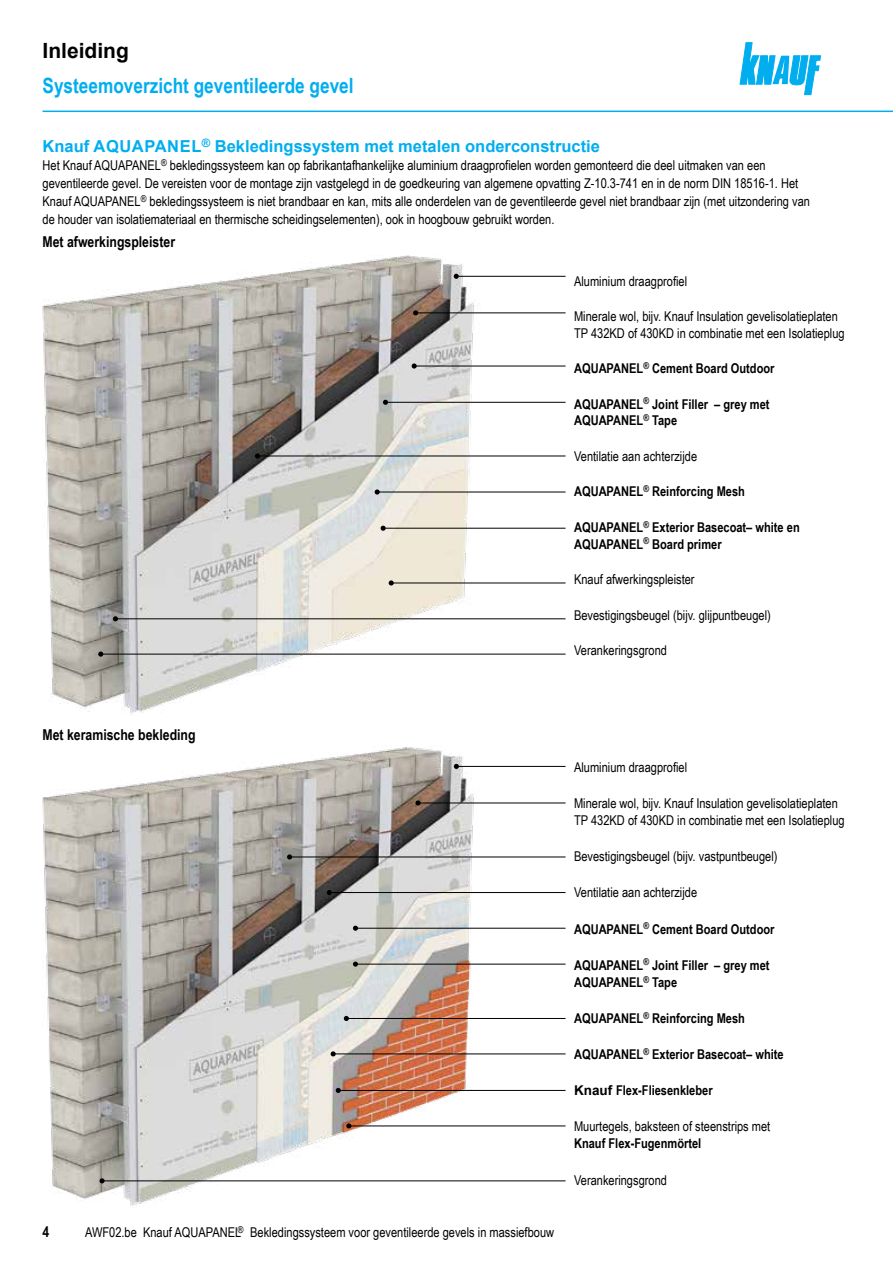
<style>
.page{position:relative;width:893px;height:1263px;background:#fff}
.page>*{position:absolute;margin:0;border:0;box-sizing:border-box;transform-origin:0 0}
.IHV_Ue2_Planung_TBr{font:700 21px "Arial Narrow";color:#00aeef}
.Ue1_TBr{font:700 21px "Arial";color:#000}
.Ue3_11cyan_TBr{font:700 16.5px "Arial";color:#00aeef}
.Ue4_10schwarz_TBr{font:700 15px "Arial Narrow";color:#000}
.Text_TBr{font:13.5px/18px "Arial Narrow";color:#000}
.Text_TBr-2{font:700 13.5px/16.5px "Arial Narrow";color:#000}
.t1{font:9.45px "Arial Narrow";color:#000}
.s1{font-family:"Arial"}
.s2{font-weight:700}
</style>
<div class="page">
<svg style="left:740px;top:43px;width:81px;height:52px"></svg>
<hr style="left:43px;top:111px;width:850px;height:1px;background:#00aeef">
<img style="left:43px;top:255px;width:523px;height:459px">
<img style="left:43px;top:747px;width:523px;height:459px">
<hr style="left:456px;top:276px;width:110px;height:1px;background:#000">
<hr style="left:456px;top:766px;width:110px;height:1px;background:#000">
<hr style="left:416px;top:312px;width:150px;height:1px;background:#000">
<hr style="left:418px;top:803px;width:148px;height:1px;background:#000">
<hr style="left:115px;top:618px;width:451px;height:1px;background:#000">
<hr style="left:290px;top:857px;width:276px;height:1px;background:#000">
<hr style="left:414px;top:366px;width:152px;height:1px;background:#000">
<hr style="left:329px;top:892px;width:237px;height:1px;background:#000">
<hr style="left:391px;top:583px;width:175px;height:1px;background:#000">
<hr style="left:349px;top:1125px;width:217px;height:1px;background:#000">
<hr style="left:385px;top:402px;width:181px;height:1px;background:#000">
<hr style="left:355px;top:928px;width:211px;height:1px;background:#000">
<hr style="left:377px;top:492px;width:189px;height:1px;background:#000">
<hr style="left:355px;top:964px;width:211px;height:1px;background:#000">
<hr style="left:257px;top:456px;width:309px;height:1px;background:#000">
<hr style="left:333px;top:1053px;width:233px;height:1px;background:#000">
<hr style="left:338px;top:1090px;width:228px;height:1px;background:#000">
<svg style="left:454px;top:274px;width:5px;height:5px"></svg>
<svg style="left:454px;top:764px;width:5px;height:5px"></svg>
<svg style="left:413px;top:310px;width:5px;height:5px"></svg>
<svg style="left:415px;top:800px;width:6px;height:5px"></svg>
<svg style="left:113px;top:616px;width:5px;height:5px"></svg>
<svg style="left:287px;top:854px;width:5px;height:5px"></svg>
<svg style="left:412px;top:363px;width:5px;height:6px"></svg>
<svg style="left:327px;top:890px;width:5px;height:5px"></svg>
<svg style="left:389px;top:580px;width:5px;height:5px"></svg>
<svg style="left:346px;top:1123px;width:5px;height:5px"></svg>
<svg style="left:383px;top:400px;width:5px;height:5px"></svg>
<svg style="left:353px;top:926px;width:5px;height:5px"></svg>
<svg style="left:375px;top:489px;width:5px;height:6px"></svg>
<svg style="left:353px;top:961px;width:5px;height:6px"></svg>
<svg style="left:255px;top:453px;width:5px;height:5px"></svg>
<svg style="left:331px;top:1051px;width:5px;height:5px"></svg>
<svg style="left:336px;top:1088px;width:5px;height:5px"></svg>
<hr style="left:383px;top:528px;width:183px;height:1px;background:#000">
<svg style="left:381px;top:526px;width:5px;height:5px"></svg>
<hr style="left:101px;top:654px;width:465px;height:1px;background:#000">
<svg style="left:98px;top:651px;width:5px;height:6px"></svg>
<hr style="left:346px;top:1018px;width:220px;height:1px;background:#000">
<svg style="left:344px;top:1016px;width:5px;height:5px"></svg>
<hr style="left:102px;top:1180px;width:464px;height:1px;background:#000">
<svg style="left:99px;top:1178px;width:6px;height:5px"></svg>
<p class="Ue1_TBr" style="left:43px;top:35px;width:88px">Inleiding</p>
<p class="IHV_Ue2_Planung_TBr" style="left:43px;top:70px;width:313px">Systeemoverzicht geventileerde gevel</p>
<p class="Ue3_11cyan_TBr" style="left:43px;top:135px;width:559px">Knauf AQUAPANEL<sup>®</sup> Bekledingssystem met metalen onderconstructie</p>
<p class="Text_TBr" style="left:43px;top:156px;width:769px">Het Knauf AQUAPANEL<sup>®</sup> bekledingssysteem kan op fabrikantafhankelijke aluminium draagprofielen worden gemonteerd die deel uitmaken van een geventileerde gevel. De vereisten voor de montage zijn vastgelegd in de goedkeuring van algemene opvatting Z-10.3-741 en in de norm DIN 18516-1. Het Knauf AQUAPANEL<sup>®</sup> bekledingssysteem is niet brandbaar en kan, mits alle onderdelen van de geventileerde gevel niet brandbaar zijn (met uitzondering van de houder van isolatiemateriaal en thermische scheidingselementen), ook in hoogbouw gebruikt worden.</p>
<p class="Ue4_10schwarz_TBr" style="left:43px;top:231px;width:134px">Met afwerkingspleister</p>
<p class="Text_TBr" style="left:574px;top:271px;width:115px">Aluminium draagprofiel</p>
<p class="Text_TBr" style="left:574px;top:308px;width:272px;line-height:16.5px">Minerale wol, bijv. Knauf Insulation gevelisolatieplaten<br>TP 432KD of 430KD in combinatie met een Isolatieplug</p>
<p class="Text_TBr-2" style="left:574px;top:360px;width:202px">AQUAPANEL<sup>®</sup> Cement Board Outdoor</p>
<p class="Text_TBr-2" style="left:574px;top:395px;width:197px">AQUAPANEL<sup>®</sup> Joint Filler – grey met<br>AQUAPANEL<sup>®</sup> Tape</p>
<p class="Text_TBr" style="left:574px;top:447px;width:125px">Ventilatie aan achterzijde</p>
<p class="Text_TBr-2" style="left:574px;top:483px;width:172px">AQUAPANEL<sup>®</sup> Reinforcing Mesh</p>
<p class="Text_TBr-2" style="left:574px;top:518px;width:227px">AQUAPANEL<sup>®</sup> Exterior Basecoat– white en<br>AQUAPANEL<sup>®</sup> Board primer</p>
<p class="Text_TBr" style="left:574px;top:570px;width:122px">Knauf afwerkingspleister</p>
<p class="Text_TBr" style="left:574px;top:605px;width:198px">Bevestigingsbeugel (bijv. glijpuntbeugel)</p>
<p class="Text_TBr" style="left:574px;top:641px;width:94px">Verankeringsgrond</p>
<p class="Ue4_10schwarz_TBr" style="left:43px;top:723px;width:155px">Met keramische bekleding</p>
<p class="t1" style="left:238px;top:1222px;width:7px">®</p>
<p class="Ue4_10schwarz_TBr" style="left:43px;top:1221px;width:8px">4</p>
<p class="Text_TBr" style="left:85px;top:1223px;width:471px">AWF02.be Knauf AQUAPANEL Bekledingssysteem voor geventileerde gevels in massiefbouw</p>
<p class="Text_TBr" style="left:574px;top:757px;width:115px">Aluminium draagprofiel</p>
<p class="Text_TBr" style="left:574px;top:794px;width:272px;line-height:17.2px">Minerale wol, bijv. Knauf Insulation gevelisolatieplaten<br>TP 432KD of 430KD in combinatie met een Isolatieplug</p>
<p class="Text_TBr" style="left:574px;top:847px;width:205px">Bevestigingsbeugel (bijv. vastpuntbeugel)</p>
<p class="Text_TBr" style="left:574px;top:883px;width:125px">Ventilatie aan achterzijde</p>
<p class="Text_TBr-2" style="left:574px;top:920px;width:202px">AQUAPANEL<sup>®</sup> Cement Board Outdoor</p>
<p class="Text_TBr-2" style="left:574px;top:956px;width:197px;line-height:17.2px">AQUAPANEL<sup>®</sup> Joint Filler – grey met<br>AQUAPANEL<sup>®</sup> Tape</p>
<p class="Text_TBr-2" style="left:574px;top:1009px;width:172px">AQUAPANEL<sup>®</sup> Reinforcing Mesh</p>
<p class="Text_TBr-2" style="left:574px;top:1046px;width:211px">AQUAPANEL<sup>®</sup> Exterior Basecoat– white</p>
<p class="Text_TBr-2" style="left:574px;top:1081px;width:140px"><span class="s1">Knauf</span> Flex-Fliesenkleber</p>
<p class="Text_TBr" style="left:574px;top:1117px;width:198px;line-height:17.2px">Muurtegels, baksteen of steenstrips met<br><span class="s2">Knauf Flex-Fugenmörtel</span></p>
<p class="Text_TBr" style="left:574px;top:1170px;width:94px">Verankeringsgrond</p>
</div>
